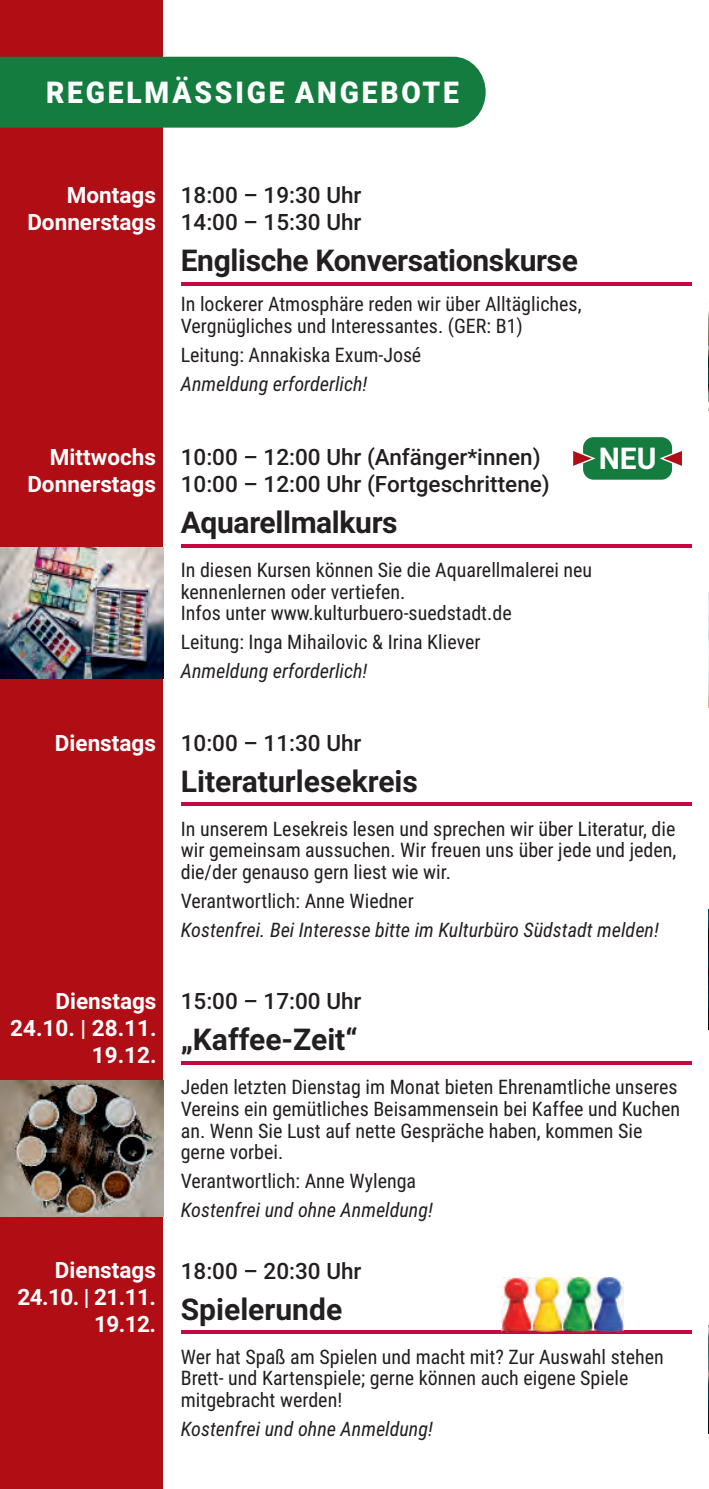
<style>
.page{position:relative;width:709px;height:1489px;background:#fff}
.page>*{position:absolute;margin:0;border:0;box-sizing:border-box;transform-origin:0 0}
.t1{font:700 30px "Roboto";letter-spacing:-.01em;color:#231f20}
.t2{font:900 30px "Roboto";letter-spacing:.1em;color:#fff;scale:.94 1}
.t3{font:700 30px "Roboto";color:#fff}
.t4{font:500 22.5px/27px "Roboto";color:#231f20}
.t5{font:700 22.5px/27px "Roboto";color:#fff;text-align:right}
.t6{font:20px/21.5px "Roboto Condensed";color:#231f20}
.t7{font:italic 20px "Roboto Condensed";color:#231f20}
</style>
<div class="page">
<hr style="left:708px;top:0;width:1px;height:1488px;background:#b00d15">
<div style="left:0;top:0;width:163px;height:1488px;background:#b00d15"></div>
<img style="left:708px;top:1325px;width:1px;height:108px">
<img style="left:708px;top:909px;width:1px;height:120px">
<img style="left:708px;top:592px;width:1px;height:115px">
<img style="left:708px;top:301px;width:1px;height:109px">
<hr style="left:181px;top:1330px;width:510px;height:3px;background:#c40941">
<img style="left:501px;top:1277px;width:122px;height:55px">
<hr style="left:181px;top:1061px;width:510px;height:3px;background:#c40941">
<img style="left:0;top:1080px;width:163px;height:136px">
<hr style="left:181px;top:802px;width:510px;height:4px;background:#c40941">
<hr style="left:181px;top:544px;width:510px;height:3px;background:#c40941">
<img style="left:0;top:547px;width:163px;height:131px">
<div style="left:583px;top:437px;width:89px;height:42px;background:#157c40;border-radius:11px"></div>
<svg style="left:573px;top:448px;width:23px;height:21px"></svg>
<svg style="left:659px;top:448px;width:23px;height:21px"></svg>
<hr style="left:181px;top:282px;width:510px;height:3px;background:#c40941">
<div style="left:0;top:57px;width:485px;height:71px;background:#157c40"></div>
<h1 class="t2" style="left:46px;top:80px;width:441px">REGELMÄSSIGE ANGEBOTE</h1>
<p class="t5" style="left:27px;top:184px;width:130px">Montags<br>Donnerstags</p>
<p class="t4" style="left:181px;top:184px;width:182px">18:00 – 19:30 Uhr<br>14:00 – 15:30 Uhr</p>
<h1 class="t1" style="left:181px;top:248px;width:398px">Englische Konversationskurse</h1>
<p class="t6" style="left:181px;top:296px;width:402px">In lockerer Atmosphäre reden wir über Alltägliches,<br>Vergnügliches und Interessantes. (GER: B1)</p>
<p class="t6" style="left:181px;top:346px;width:242px">Leitung: Annakiska Exum-José</p>
<p class="t7" style="left:181px;top:376px;width:188px">Anmeldung erforderlich!</p>
<p class="t5" style="left:27px;top:446px;width:130px">Mittwochs<br>Donnerstags</p>
<p class="t4" style="left:181px;top:446px;width:370px">10:00 – 12:00 Uhr (Anfänger*innen)<br>10:00 – 12:00 Uhr (Fortgeschrittene)</p>
<h1 class="t1" style="left:181px;top:510px;width:218px">Aquarellmalkurs</h1>
<p class="t6" style="left:181px;top:561px;width:413px">In diesen Kursen können Sie die Aquarellmalerei neu kennenlernen oder vertiefen.<br>Infos unter www.kulturbuero-suedstadt.de</p>
<p class="t6" style="left:181px;top:633px;width:301px">Leitung: Inga Mihailovic &amp; Irina Kliever</p>
<p class="t7" style="left:181px;top:663px;width:188px">Anmeldung erforderlich!</p>
<h1 class="t3" style="left:598px;top:446px;width:59px">NEU</h1>
<p class="t5" style="left:55px;top:731px;width:103px">Dienstags</p>
<p class="t4" style="left:181px;top:731px;width:182px">10:00 – 11:30 Uhr</p>
<h1 class="t1" style="left:181px;top:769px;width:239px">Literaturlesekreis</h1>
<p class="t5" style="left:10px;top:990px;width:148px">Dienstags<br>24.10. | 28.11.<br>19.12.</p>
<p class="t5" style="left:17px;top:1258px;width:140px">Dienstags<br>24.10. | 21.11.<br>19.12.</p>
<p class="t6" style="left:181px;top:820px;width:497px;text-align:justify">In unserem Lesekreis lesen und sprechen wir über Literatur, die wir gemeinsam aussuchen. Wir freuen uns über jede und jeden, die/der genauso gern liest wie wir.</p>
<p class="t6" style="left:181px;top:892px;width:234px">Verantwortlich: Anne Wiedner</p>
<p class="t7" style="left:181px;top:921px;width:479px">Kostenfrei. Bei Interesse bitte im Kulturbüro Südstadt melden!</p>
<p class="t4" style="left:181px;top:990px;width:182px">15:00 – 17:00 Uhr</p>
<h1 class="t1" style="left:181px;top:1027px;width:178px">„Kaffee-Zeit“</h1>
<p class="t6" style="left:181px;top:1078px;width:501px">Jeden letzten Dienstag im Monat bieten Ehrenamtliche unseres Vereins ein gemütliches Beisammensein bei Kaffee und Kuchen an. Wenn Sie Lust auf nette Gespräche haben, kommen Sie gerne vorbei.</p>
<p class="t6" style="left:181px;top:1172px;width:237px">Verantwortlich: Anne Wylenga</p>
<p class="t7" style="left:181px;top:1201px;width:254px">Kostenfrei und ohne Anmeldung!</p>
<p class="t4" style="left:181px;top:1259px;width:182px">18:00 – 20:30 Uhr</p>
<h1 class="t1" style="left:181px;top:1296px;width:163px">Spielerunde</h1>
<p class="t6" style="left:181px;top:1347px;width:484px">Wer hat Spaß am Spielen und macht mit? Zur Auswahl stehen<br>Brett- und Kartenspiele; gerne können auch eigene Spiele mitgebracht werden!</p>
<p class="t7" style="left:181px;top:1420px;width:254px">Kostenfrei und ohne Anmeldung!</p>
</div>
